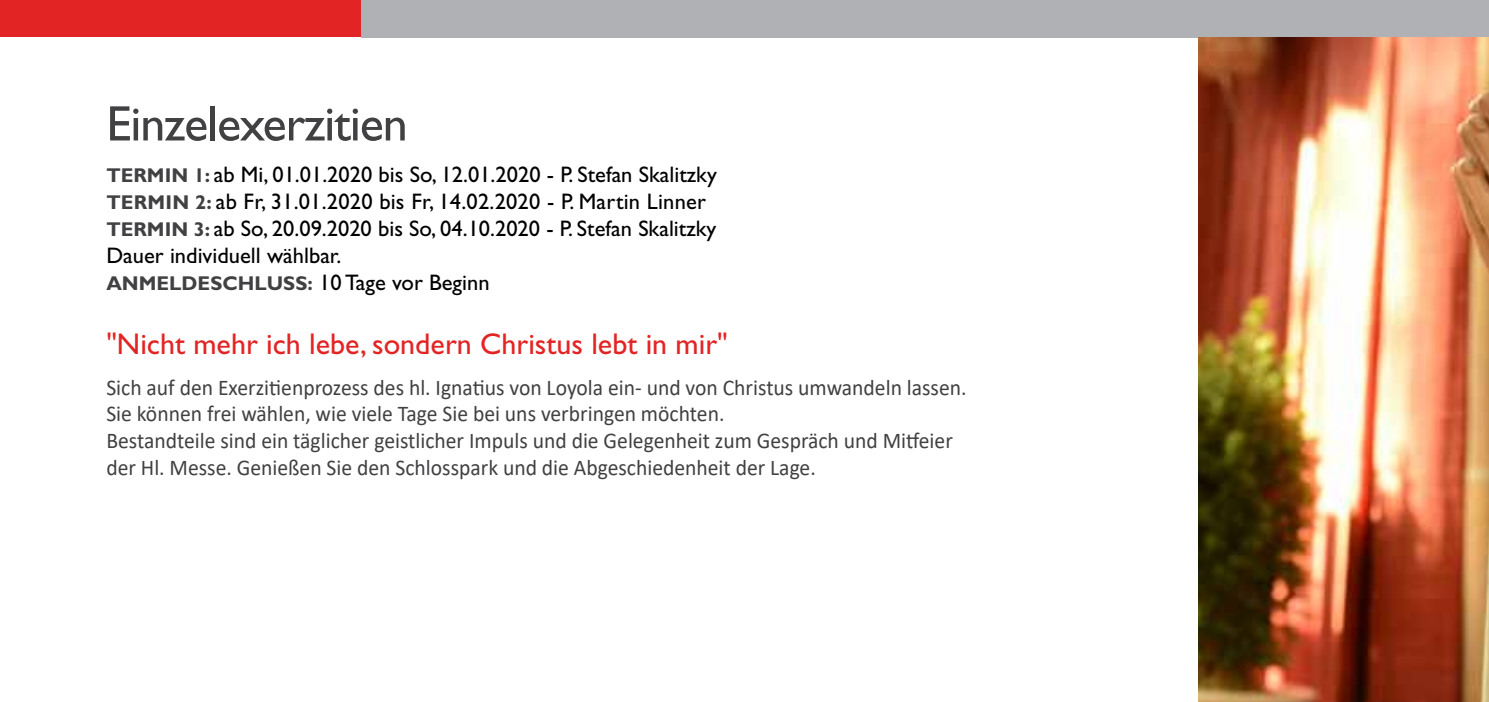
<style>
.page{position:relative;width:1489px;height:702px;background:#fff}
.page>*{position:absolute;margin:0;border:0;box-sizing:border-box;transform-origin:0 0}
.t1{font:50px "Gill Sans Std";letter-spacing:-.02em;color:#414042}
.t2{font:30px "Gill Sans Std";color:#e32424}
.t3{font:22.5px/26.5px "Calibri";color:#414042;scale:.96 1}
.t4{font:22.5px/27px "Gill Sans Std";color:#000}
.t5{font:700 20px "Gill Sans Std";color:#414042}
.s1{font-weight:700;font-size:20px;color:#414042}
.s2{font-weight:400;font-size:22.5px;color:#000}
</style>
<div class="page">
<div style="left:0;top:0;width:361px;height:37px;background:#e32424"></div>
<div style="left:361px;top:0;width:1127px;height:37px;background:#afb1b4"></div>
<img style="left:1198px;top:37px;width:290px;height:665px">
<h1 class="t1" style="left:106px;top:95px;width:303px">Einzelexerzitien</h1>
<p class="t4" style="left:106px;top:161px;width:612px"><span class="s1">TERM IN 1:</span> ab Mi, 01.01.2020 bis So, 12.01.2020 - P. Stefan Skalitzky <span class="s1">TERM IN 2:</span> ab Fr, 31.01.2020 bis Fr, 14.02.2020 - P. Martin Linner <span class="s1">TERM IN 3:</span> ab So, 20.09.2020 bis So, 04.10.2020 - P. Stefan Skalitzky Dauer individuell wählbar.</p>
<p class="t5" style="left:106px;top:271px;width:385px">ANMELDESCHLUSS: <span class="s2">10 Tage vor Beginn</span></p>
<h2 class="t2" style="left:106px;top:327px;width:623px">"Nicht mehr ich lebe, sondern Christus lebt in mir"</h2>
<p class="t3" style="left:106px;top:373px;width:897px">Sich auf den Exerzitienprozess des hl. Ignatius von Loyola ein- und von Christus umwandeln lassen.<br>Sie können frei wählen, wie viele Tage Sie bei uns verbringen möchten.<br>Bestandteile sind ein täglicher geistlicher Impuls und die Gelegenheit zum Gespräch und Mitfeier der Hl. Messe. Genießen Sie den Schlosspark und die Abgeschiedenheit der Lage.</p>
</div>
